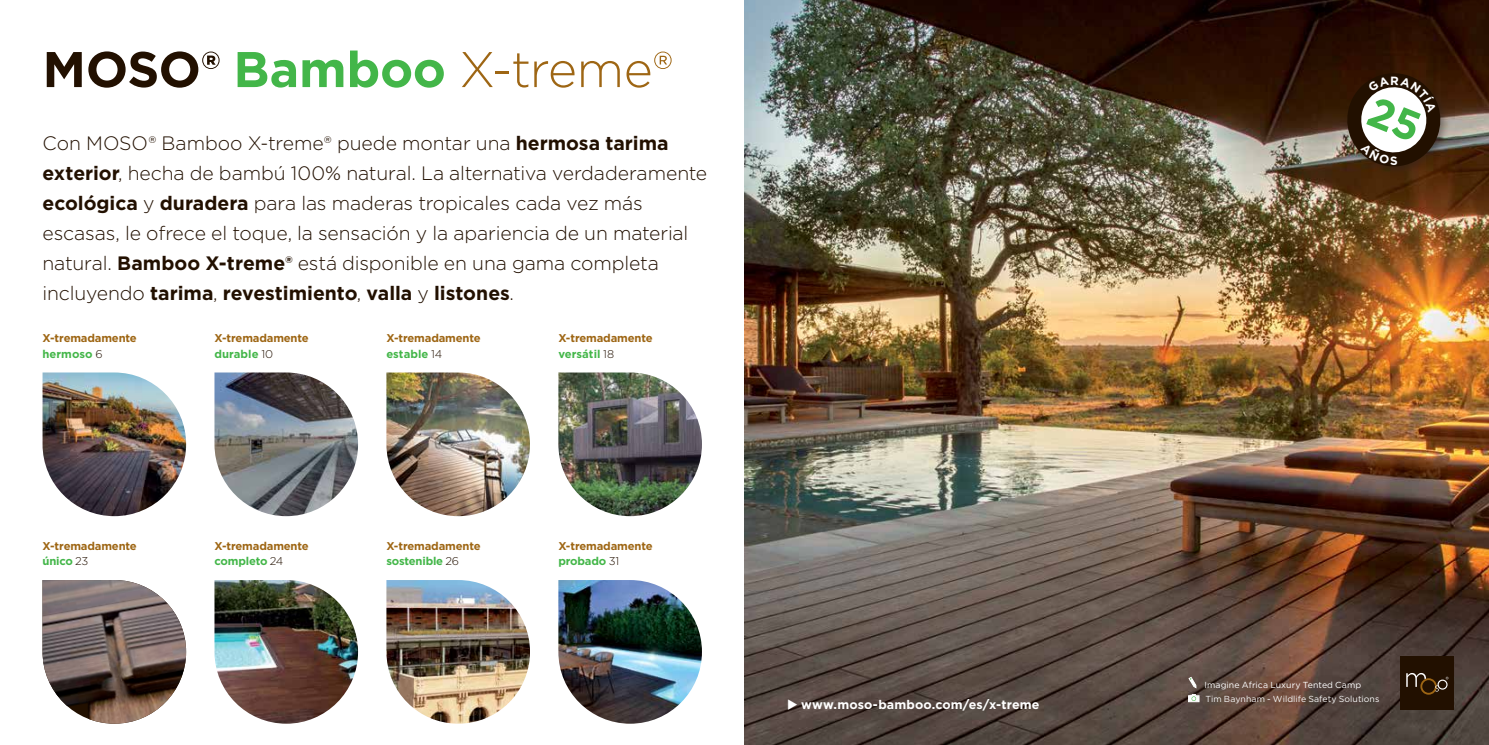
<style>
.page{position:relative;width:1489px;height:745px;background:#fff}
.page>*{position:absolute;margin:0;border:0;box-sizing:border-box;transform-origin:0 0}
.t1{font:300 50px "Gotham";letter-spacing:-.02em;color:#9e6614}
.t2{font:300 19.38px/30px "Gotham";letter-spacing:-.005em;color:#221000}
.t3{font:700 12.5px "Gotham";letter-spacing:.01em;color:#fff}
.t4{font:700 11.25px/15px "Gotham";letter-spacing:-.015em;color:#9e6614}
.t5{font:8.75px "Gotham";letter-spacing:.005em;color:#fff}
.s1{font-weight:700;color:#221000}
.s2{font-weight:700;color:#43b649}
.s3{font-weight:700}
.s4{color:#43b649}
.s5{font-weight:300;color:#221000}
</style>
<div class="page">
<img style="left:744px;top:0;width:744px;height:744px">
<div style="left:1197px;top:686px;width:200px;height:36px;background:#231f20;opacity:.4"></div>
<div style="left:1178px;top:684px;width:41px;height:37px;background:#231f20;opacity:.4"></div>
<div style="left:1179px;top:667px;width:200px;height:41px;background:#231f20;opacity:.4"></div>
<div style="left:1196px;top:672px;width:183px;height:36px;background:#231f20;opacity:.4"></div>
<div style="left:1179px;top:668px;width:36px;height:37px;background:#231f20;opacity:.4"></div>
<svg style="left:1188px;top:676px;width:11px;height:25px"></svg>
<div style="left:1400px;top:656px;width:53px;height:53px;background:#221000"></div>
<svg style="left:1406px;top:673px;width:42px;height:21px"></svg>
<div style="left:1343px;top:69px;width:107px;height:107px;background:#231f20;opacity:.4"></div>
<img style="left:43px;top:580px;width:143px;height:143px">
<img style="left:214px;top:580px;width:144px;height:143px">
<img style="left:386px;top:580px;width:144px;height:143px">
<img style="left:214px;top:372px;width:144px;height:144px">
<img style="left:558px;top:580px;width:144px;height:143px">
<img style="left:386px;top:372px;width:144px;height:144px">
<img style="left:558px;top:372px;width:144px;height:144px">
<img style="left:43px;top:372px;width:143px;height:144px">
<svg style="left:1342px;top:67px;width:102px;height:105px"></svg>
<h1 class="t1" style="left:43px;top:38px;width:632px"><span class="s1">MOSO®</span> <span class="s2">Bamboo</span> X-treme®</h1>
<p class="t2" style="left:43px;top:128px;width:666px">Con MOSO® Bamboo X-treme® puede montar una <span class="s3">hermosa tarima exterior</span>, hecha de bambú 100% natural. La alternativa verdaderamente <span class="s3">ecológica</span> y <span class="s3">duradera</span> para las maderas tropicales cada vez más escasas, le ofrece el toque, la sensación y la apariencia de un material natural. <span class="s3">Bamboo X-treme®</span> está disponible en una gama completa incluyendo <span class="s3">tarima</span>, <span class="s3">revestimiento</span>, <span class="s3">valla</span> y <span class="s3">listones</span>.</p>
<p class="t4" style="left:43px;top:331px;width:96px">X-tremadamente <span class="s4">hermoso</span> <span class="s5">6</span></p>
<p class="t4" style="left:214px;top:331px;width:96px">X-tremadamente <span class="s4">durable</span> <span class="s5">10</span></p>
<p class="t4" style="left:386px;top:331px;width:96px">X-tremadamente <span class="s4">estable</span> <span class="s5">14</span></p>
<p class="t4" style="left:558px;top:331px;width:96px">X-tremadamente <span class="s4">versátil</span> <span class="s5">18</span></p>
<p class="t4" style="left:43px;top:538px;width:96px">X-tremadamente <span class="s4">único</span> <span class="s5">23</span></p>
<p class="t4" style="left:214px;top:538px;width:96px">X-tremadamente <span class="s4">completo</span> <span class="s5">24</span></p>
<p class="t4" style="left:386px;top:538px;width:96px">X-tremadamente <span class="s4">sostenible</span> <span class="s5">26</span></p>
<p class="t4" style="left:558px;top:538px;width:96px">X-tremadamente <span class="s4">probado</span> <span class="s5">31</span></p>
<p class="t3" style="left:787px;top:696px;width:254px">◆ www.moso-bamboo.com/es/x-treme</p>
<p class="t5" style="left:1204px;top:679px;width:158px">Imagine Africa Luxury Tented Camp</p>
<p class="t5" style="left:1205px;top:693px;width:175px">Tim Baynham - Wildlife Safety Solutions</p>
</div>
